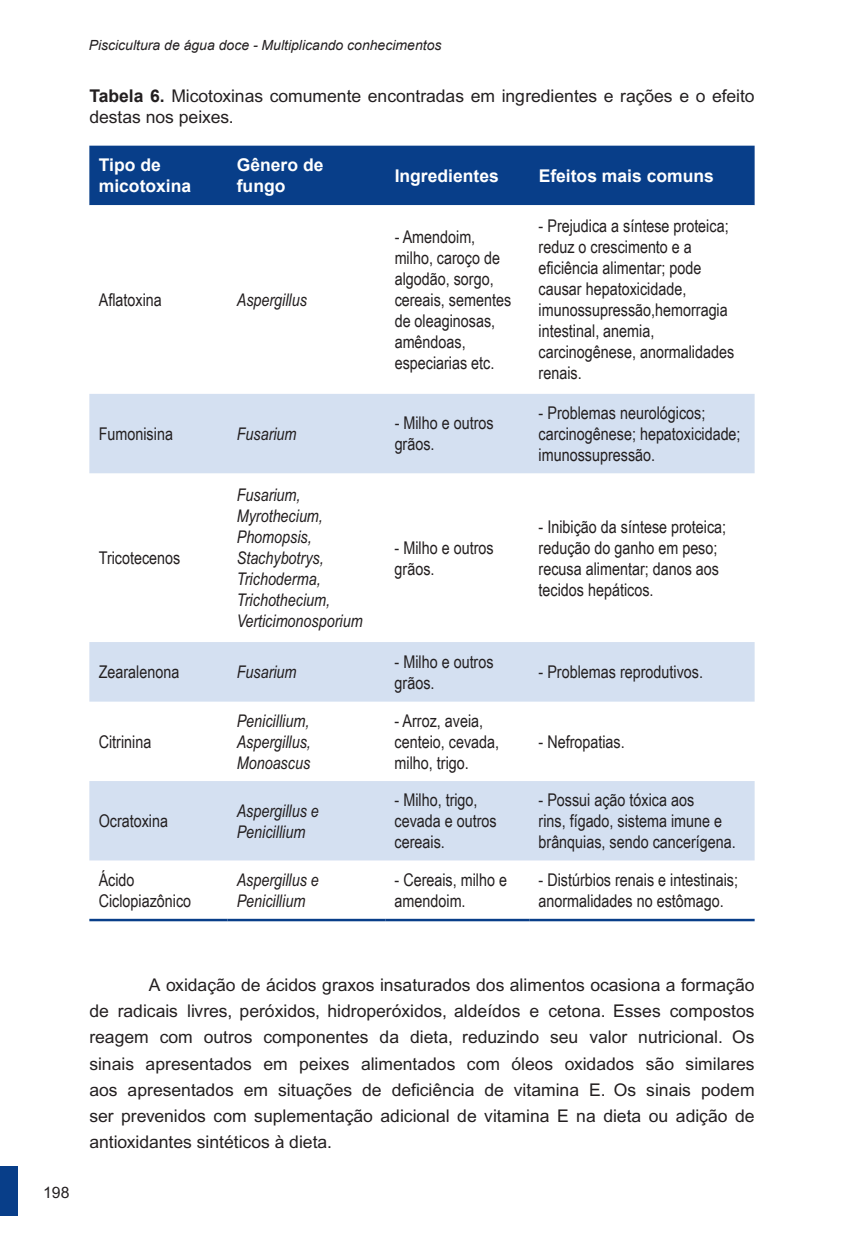
<style>
.page{position:relative;width:844px;height:1241px;background:#fff}
.page>*{position:absolute;margin:0;border:0;box-sizing:border-box;transform-origin:0 0}
.t1{font:17.5px/21px "Arial Narrow";color:#231f20}
.t2{font:17.5px/26.2px "Arial";color:#231f20;text-align:justify}
.t3{font:italic 17.5px/21px "Arial Narrow";color:#231f20}
.t4{font:700 17.5px/21px "Arial";color:#fff}
.t5{font:15.75px "Arial";color:#231f20}
.t6{font:italic 14px "Arial";color:#231f20}
.s1{font-weight:700}
</style>
<div class="page">
<div style="left:0;top:1166px;width:18px;height:49px;background:#083e89"></div>
<div style="left:89px;top:146px;width:665px;height:59px;background:#083e89"></div>
<svg style="left:89px;top:394px;width:665px;height:466px"></svg>
<hr style="left:89px;top:918px;width:138px;height:3px;background:#083e89">
<hr style="left:227px;top:918px;width:158px;height:3px;background:#083e89">
<hr style="left:385px;top:918px;width:144px;height:3px;background:#083e89">
<hr style="left:529px;top:918px;width:225px;height:3px;background:#083e89">
<p class="t6" style="left:89px;top:36px;width:354px">Piscicultura de água doce - Multiplicando conhecimentos</p>
<p class="t2" style="left:89px;top:86px;width:666px;line-height:21px"><span class="s1">Tabela 6.</span> Micotoxinas comumente encontradas em ingredientes e rações e o efeito destas nos peixes.</p>
<p class="t4" style="left:99px;top:155px;width:94px">Tipo de micotoxina</p>
<p class="t4" style="left:237px;top:155px;width:88px">Gênero de fungo</p>
<p class="t4" style="left:394px;top:166px;width:106px">Ingredientes</p>
<p class="t4" style="left:538px;top:166px;width:177px">Efeitos mais comuns</p>
<p class="t1" style="left:99px;top:288px;width:65px">Aflatoxina</p>
<p class="t3" style="left:237px;top:289px;width:72px">Aspergillus</p>
<p class="t1" style="left:394px;top:225px;width:118px">- Amendoim, milho, caroço de algodão, sorgo, cereais, sementes de oleaginosas, amêndoas, especiarias etc.</p>
<p class="t1" style="left:538px;top:215px;width:197px">- Prejudica a síntese proteica; reduz o crescimento e a eficiência alimentar; pode causar hepatoxicidade, imunossupressão,hemorragia intestinal, anemia, carcinogênese, anormalidades renais.</p>
<p class="t1" style="left:99px;top:422px;width:76px">Fumonisina</p>
<p class="t3" style="left:237px;top:423px;width:61px">Fusarium</p>
<p class="t1" style="left:394px;top:412px;width:100px">- Milho e outros grãos.</p>
<p class="t1" style="left:538px;top:401px;width:203px">- Problemas neurológicos; carcinogênese; hepatoxicidade; imunossupressão.</p>
<p class="t1" style="left:99px;top:546px;width:83px">Tricotecenos</p>
<p class="t3" style="left:237px;top:484px;width:127px">Fusarium,<br>Myrothecium,<br>Phomopsis,<br>Stachybotrys,<br>Trichoderma,<br>Trichothecium,<br>Verticimonosporium</p>
<p class="t1" style="left:394px;top:536px;width:100px">- Milho e outros grãos.</p>
<p class="t1" style="left:538px;top:515px;width:189px">- Inibição da síntese proteica; redução do ganho em peso; recusa alimentar; danos aos tecidos hepáticos.</p>
<p class="t1" style="left:99px;top:660px;width:82px">Zearalenona</p>
<p class="t3" style="left:237px;top:661px;width:61px">Fusarium</p>
<p class="t1" style="left:394px;top:650px;width:100px">- Milho e outros grãos.</p>
<p class="t1" style="left:538px;top:660px;width:166px">- Problemas reprodutivos.</p>
<p class="t1" style="left:99px;top:730px;width:54px">Citrinina</p>
<p class="t3" style="left:237px;top:710px;width:76px;text-align:justify">Penicillium, Aspergillus, Monoascus</p>
<p class="t1" style="left:394px;top:709px;width:106px">- Arroz, aveia, centeio, cevada, milho, trigo.</p>
<p class="t1" style="left:538px;top:730px;width:88px">- Nefropatias.</p>
<p class="t1" style="left:99px;top:809px;width:71px">Ocratoxina</p>
<p class="t3" style="left:237px;top:799px;width:84px">Aspergillus e<br>Penicillium</p>
<p class="t1" style="left:394px;top:788px;width:104px">- Milho, trigo, cevada e outros cereais.</p>
<p class="t1" style="left:538px;top:788px;width:199px">- Possui ação tóxica aos<br>rins, fígado, sistema imune e brânquias, sendo cancerígena.</p>
<p class="t1" style="left:99px;top:868px;width:94px">Ácido<br>Ciclopiazônico</p>
<p class="t3" style="left:237px;top:868px;width:84px">Aspergillus e<br>Penicillium</p>
<p class="t1" style="left:394px;top:868px;width:114px">- Cereais, milho e amendoim.</p>
<p class="t1" style="left:538px;top:868px;width:201px">- Distúrbios renais e intestinais; anormalidades no estômago.</p>
<p class="t5" style="left:43px;top:1183px;width:28px">198</p>
<p class="t2" style="left:89px;top:971px;width:666px;text-indent:60px">A oxidação de ácidos graxos insaturados dos alimentos ocasiona a formação de radicais livres, peróxidos, hidroperóxidos, aldeídos e cetona. Esses compostos reagem com outros componentes da dieta, reduzindo seu valor nutricional. Os sinais apresentados em peixes alimentados com óleos oxidados são similares aos apresentados em situações de deficiência de vitamina E. Os sinais podem ser prevenidos com suplementação adicional de vitamina E na dieta ou adição de antioxidantes sintéticos à dieta.</p>
</div>
